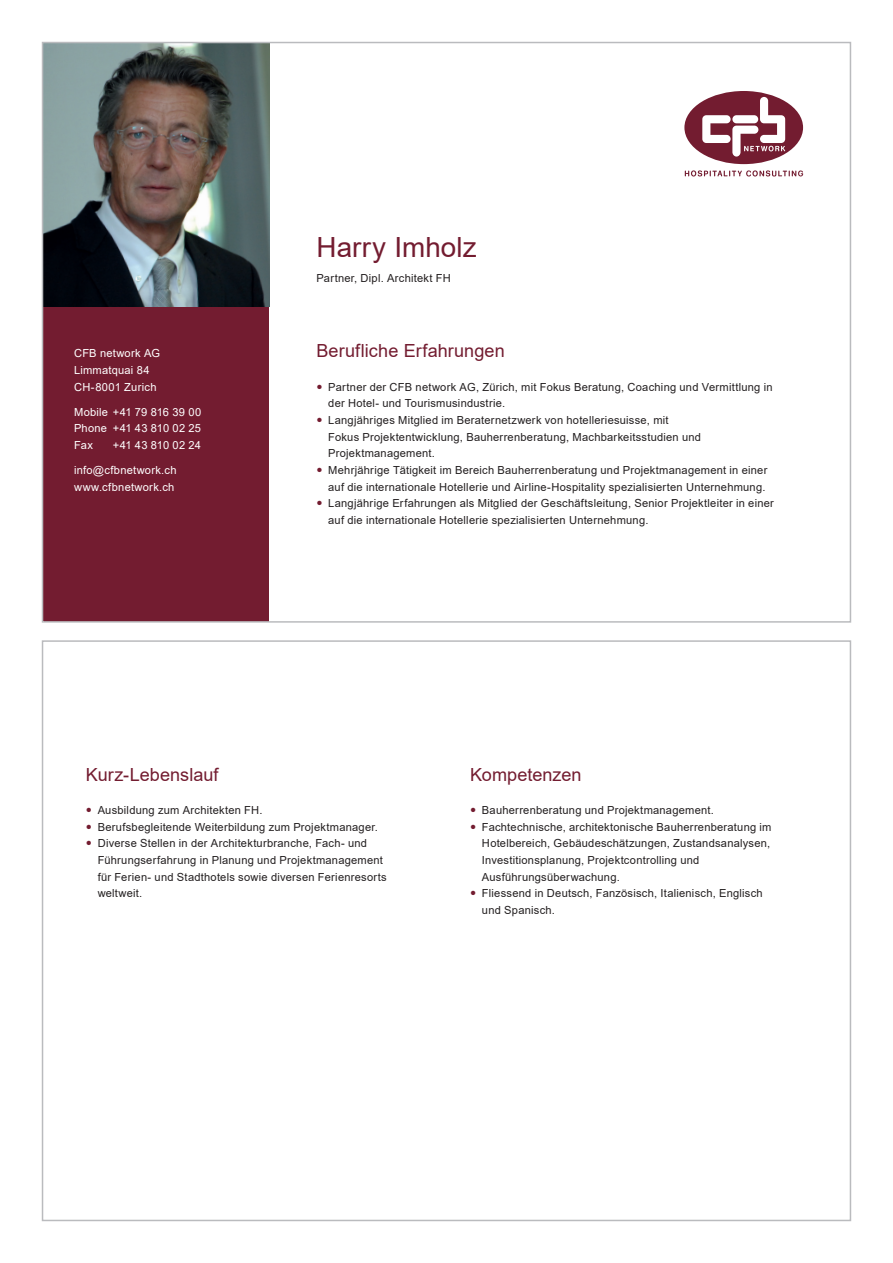
<style>
.page{position:relative;width:893px;height:1263px;background:#fff}
.page>*{position:absolute;margin:0;border:0;box-sizing:border-box;transform-origin:0 0}
.t1{font:27.75px "Arial";letter-spacing:.005em;color:#731c30}
.t2{font:18px "Arial";letter-spacing:.005em;color:#731c30}
.t3{font:11.1px/16.6px "Arial";letter-spacing:.02em;color:#231f20}
.t4{font:11.1px/16.6px "Arial";letter-spacing:.02em;color:#fff}
.t5{font:11.1px "Arial";color:#fff}
</style>
<div class="page">
<div style="left:684px;top:91px;width:119px;height:73px;background:#731c30;border-radius:50%"></div>
<svg style="left:685px;top:170px;width:118px;height:7px"></svg>
<svg style="left:702px;top:97px;width:83px;height:60px"></svg>
<div style="left:43px;top:307px;width:226px;height:315px;background:#731c30"></div>
<img style="left:45px;top:45px;width:224px;height:262px">
<p class="t4" style="left:74px;top:345px;width:88px">CFB network AG<br>Limmatquai 84<br>CH-8001 Zurich</p>
<p class="t4" style="left:74px;top:403px;width:129px;text-align:justify">Mobile +41 79 816 39 00<br>Phone +41 43 810 02 25<br>Fax</p>
<p class="t5" style="left:113px;top:437px;width:89px">+41 43 810 02 24</p>
<p class="t4" style="left:74px;top:462px;width:104px">info@cfbnetwork.ch www.cfbnetwork.ch</p>
<h1 class="t1" style="left:316px;top:228px;width:162px">Harry Imholz</h1>
<p class="t3" style="left:316px;top:270px;width:136px">Partner, Dipl. Architekt FH</p>
<h2 class="t2" style="left:316px;top:338px;width:190px">Berufliche Erfahrungen</h2>
<p class="t3" style="left:328px;top:378px;width:447px">Partner der CFB network AG, Zürich, mit Fokus Beratung, Coaching und Vermittlung in der Hotel- und Tourismusindustrie.<br>Langjähriges Mitglied im Beraternetzwerk von hotelleriesuisse, mit<br>Fokus Projektentwicklung, Bauherrenberatung, Machbarkeitsstudien und Projektmanagement.<br>Mehrjährige Tätigkeit im Bereich Bauherrenberatung und Projektmanagement in einer auf die internationale Hotellerie und Airline-Hospitality spezialisierten Unternehmung.<br>Langjährige Erfahrungen als Mitglied der Geschäftsleitung, Senior Projektleiter in einer auf die internationale Hotellerie spezialisierten Unternehmung.</p>
<h2 class="t2" style="left:86px;top:762px;width:134px">Kurz-Lebenslauf</h2>
<p class="t3" style="left:98px;top:802px;width:291px">Ausbildung zum Architekten FH.<br>Berufsbegleitende Weiterbildung zum Projektmanager.<br>Diverse Stellen in der Architekturbranche, Fach- und Führungserfahrung in Planung und Projektmanagement für Ferien- und Stadthotels sowie diversen Ferienresorts weltweit.</p>
<h2 class="t2" style="left:470px;top:762px;width:113px">Kompetenzen</h2>
<p class="t3" style="left:482px;top:802px;width:291px">Bauherrenberatung und Projektmanagement.<br>Fachtechnische, architektonische Bauherrenberatung im Hotelbereich, Gebäudeschätzungen, Zustandsanalysen, Investitionsplanung, Projektcontrolling und Ausführungsüberwachung.<br>Fliessend in Deutsch, Fanzösisch, Italienisch, Englisch und Spanisch.</p>
</div>
